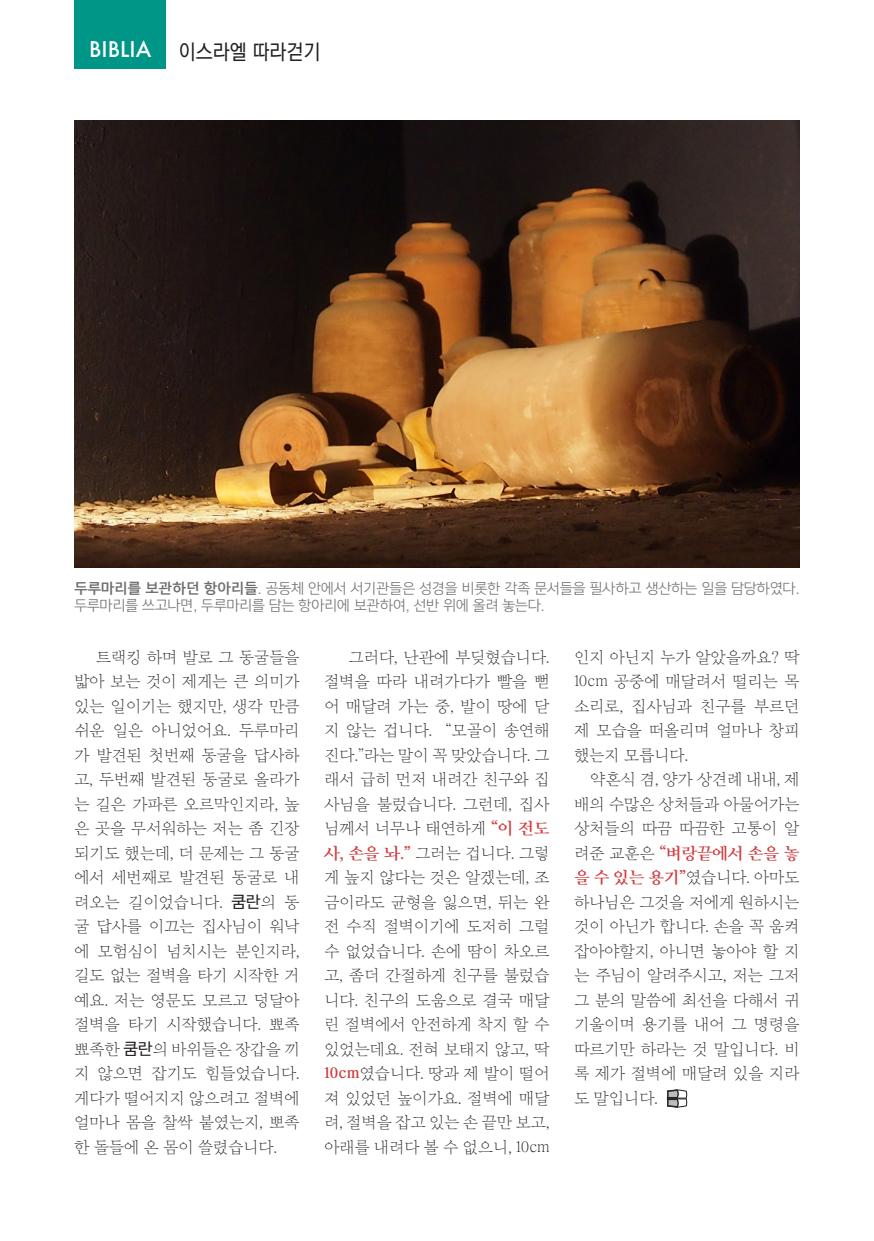
<style>
.page{position:relative;width:874px;height:1241px;background:#fff}
.page>*{position:absolute;margin:0;border:0;box-sizing:border-box;transform-origin:0 0}
.t1{font:21px "YGO530";color:#231f20;scale:.9 1}
.t2{font:500 21px "Futura";color:#fff}
.t3{font:15.75px/24.5px "Yoon Myungjo Pro 710";color:#231f20;text-align:justify}
.t4{font:14px/17.5px "Yoon Gothic Pro 735";color:#6c6d70}
.s1{font-family:"Yoon Gothic Pro 775"}
.s2{font-family:"Yoon Gothic Pro 755"}
.s3{font-family:"Yoon Myungjo Pro 750";color:#ce3e42}
</style>
<div class="page">
<div style="left:74px;top:0;width:92px;height:68px;background:#009687"></div>
<svg style="left:666px;top:1089px;width:21px;height:18px"></svg>
<img style="left:74px;top:120px;width:725px;height:448px">
<h1 class="t2" style="left:89px;top:35px;width:64px">BIBLIA</h1>
<h1 class="t1" style="left:179px;top:41px;width:159px">이스라엘 따라걷기</h1>
<p class="t4" style="left:74px;top:579px;width:726px"><span class="s1">두루마리를 보관하던 항아리들</span>. 공동체 안에서 서기관들은 성경을 비롯한 각족 문서들을 필사하고 생산하는 일을 담당하였다. 두루마리를 쓰고나면, 두루마리를 담는 항아리에 보관하여, 선반 위에 올려 놓는다.</p>
<p class="t3" style="left:74px;top:644px;width:226px;text-indent:22px">트랙킹 하며 발로 그 동굴들을 밟아 보는 것이 제게는 큰 의미가 있는 일이기는 했지만, 생각 만큼 쉬운 일은 아니었어요. 두루마리 가 발견된 첫번째 동굴을 답사하 고, 두번째 발견된 동굴로 올라가 는 길은 가파른 오르막인지라, 높 은 곳을 무서워하는 저는 좀 긴장 되기도 했는데, 더 문제는 그 동굴 에서 세번째로 발견된 동굴로 내 려오는 길이었습니다. <span class="s2">쿰란</span>의 동 굴 답사를 이끄는 집사님이 워낙 에 모험심이 넘치시는 분인지라, 길도 없는 절벽을 타기 시작한 거 예요. 저는 영문도 모르고 덩달아 절벽을 타기 시작했습니다. 뾰족 뾰족한 <span class="s2">쿰란</span>의 바위들은 장갑을 끼 지 않으면 잡기도 힘들었습니다. 게다가 떨어지지 않으려고 절벽에 얼마나 몸을 찰싹 붙였는지, 뽀족 한 돌들에 온 몸이 쓸렸습니다.</p>
<p class="t3" style="left:324px;top:644px;width:226px;text-indent:24px">그러다, 난관에 부딪혔습니다. 절벽을 따라 내려가다가 빨을 뻗 어 매달려 가는 중, 발이 땅에 닫 지 않는 겁니다. “모골이 송연해 진다.”라는 말이 꼭 맞았습니다. 그 래서 급히 먼저 내려간 친구와 집 사님을 불렀습니다. 그런데, 집사 님께서 너무나 태연하게 <span class="s3">“이 전도 사, 손을 놔.”</span> 그러는 겁니다. 그렇 게 높지 않다는 것은 알겠는데, 조 금이라도 균형을 잃으면, 뒤는 완 전 수직 절벽이기에 도저히 그럴 수 없었습니다. 손에 땀이 차오르 고, 좀더 간절하게 친구를 불렀습 니다. 친구의 도움으로 결국 매달 린 절벽에서 안전하게 착지 할 수 있었는데요. 전혀 보태지 않고, 딱 <span class="s3">10cm</span>였습니다. 땅과 제 발이 떨어 져 있었던 높이가요. 절벽에 매달 려, 절벽을 잡고 있는 손 끝만 보고, 아래를 내려다 볼 수 없으니, 10cm</p>
<p class="t3" style="left:574px;top:644px;width:226px">인지 아닌지 누가 알았을까요? 딱 10cm 공중에 매달려서 떨리는 목 소리로, 집사님과 친구를 부르던 제 모습을 떠올리며 얼마나 창피 했는지 모릅니다.</p>
<p class="t3" style="left:574px;top:766px;width:226px;text-indent:16px">약혼식 겸, 양가 상견례 내내, 제 배의 수많은 상처들과 아물어가는 상처들의 따끔 따끔한 고통이 알 려준 교훈은 <span class="s3">“벼랑끝에서 손을 놓 을 수 있는 용기”</span>였습니다. 아마도 하나님은 그것을 저에게 원하시는 것이 아닌가 합니다. 손을 꼭 움켜 잡아야할지, 아니면 놓아야 할 지 는 주님이 알려주시고, 저는 그저 그 분의 말씀에 최선을 다해서 귀 기울이며 용기를 내어 그 명령을 따르기만 하라는 것 말입니다. 비 록 제가 절벽에 매달려 있을 지라 도 말입니다.</p>
</div>
